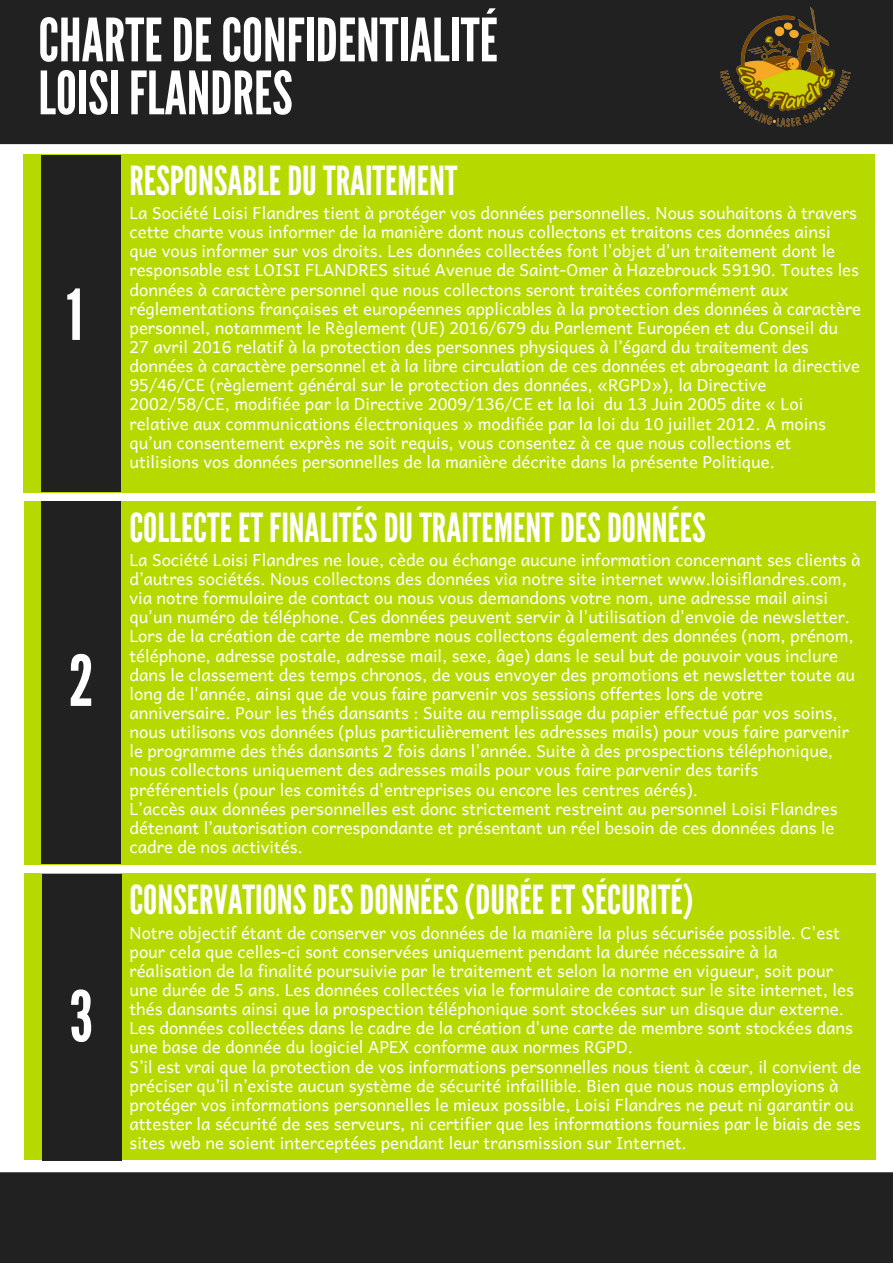
<style>
.page{position:relative;width:893px;height:1263px;background:#212121}
.page>*{position:absolute;margin:0;border:0;box-sizing:border-box;transform-origin:0 0}
.t1{font:70.05px "League Gothic";color:#fff}
.t2{font:59.55px/52.9px "League Gothic";color:#fff}
.t3{font:40.05px "League Gothic";color:#fff}
.t4{font:16.65px/19.2px "Andika";color:#fff}
</style>
<div class="page">
<div style="left:0;top:144px;width:893px;height:1028px;background:#fff"></div>
<div style="left:24px;top:154px;width:851px;height:339px;background:#b6d900"></div>
<div style="left:41px;top:155px;width:79px;height:337px;background:#212121"></div>
<img style="left:720px;top:7px;width:131px;height:120px">
<div style="left:25px;top:501px;width:851px;height:364px;background:#b6d900"></div>
<div style="left:41px;top:501px;width:79px;height:363px;background:#212121"></div>
<div style="left:25px;top:874px;width:851px;height:286px;background:#b6d900"></div>
<div style="left:42px;top:875px;width:80px;height:286px;background:#212121"></div>
<h2 class="t2" style="left:38px;top:15px;width:461px">CHARTEDECONFIDENTIALITÉ<br>LOISI FLANDRES</h2>
<h1 class="t1" style="left:66px;top:274px;width:18px">1</h1>
<h1 class="t1" style="left:69px;top:640px;width:27px">2</h1>
<h1 class="t1" style="left:70px;top:976px;width:25px">3</h1>
<h3 class="t3" style="left:129px;top:157px;width:330px">RESPONSABLEDUTRAITEMENT</h3>
<p class="t4" style="left:129px;top:202px;width:733px">La Société Loisi Flandres tient à protéger vos données personnelles. Nous souhaitons à travers cette charte vous informer de la manière dont nous collectons et traitons ces données ainsi que vous informer sur vos droits. Les données collectées font l'objet d'un traitement dont le responsable est LOISI FLANDRES situé Avenue de Saint-Omer à Hazebrouck 59190. Toutes les données à caractère personnel que nous collectons seront traitées conformément aux réglementations françaises et européennes applicables à la protection des données à caractère personnel, notamment le Règlement (UE) 2016/679 du Parlement Européen et du Conseil du 27 avril 2016 relatif à la protection des personnes physiques à l’égard du traitement des données à caractère personnel et à la libre circulation de ces données et abrogeant la directive 95/46/CE (règlement général sur le protection des données, «RGPD»), la Directive 2002/58/CE, modifiée par la Directive 2009/136/CE et la loi du 13 Juin 2005 dite « Loi relative aux communications électroniques » modifiée par la loi du 10 juillet 2012. A moins qu’un consentement exprès ne soit requis, vous consentez à ce que nous collections et utilisions vos données personnelles de la manière décrite dans la présente Politique.</p>
<h3 class="t3" style="left:129px;top:504px;width:578px">COLLECTE ETFINALITÉSDUTRAITEMENTDESDONNÉES</h3>
<p class="t4" style="left:129px;top:549px;width:733px">La Société Loisi Flandres ne loue, cède ou échange aucune information concernant ses clients à d’autres sociétés. Nous collectons des données via notre site internet www.loisiflandres.com, via notre formulaire de contact ou nous vous demandons votre nom, une adresse mail ainsi qu'un numéro de téléphone. Ces données peuvent servir à l'utilisation d'envoie de newsletter.<br>Lors de la création de carte de membre nous collectons également des données (nom, prénom, téléphone, adresse postale, adresse mail, sexe, âge) dans le seul but de pouvoir vous inclure dans le classement des temps chronos, de vous envoyer des promotions et newsletter toute au long de l'année, ainsi que de vous faire parvenir vos sessions offertes lors de votre anniversaire. Pour les thés dansants : Suite au remplissage du papier effectué par vos soins, nous utilisons vos données (plus particulièrement les adresses mails) pour vous faire parvenir le programme des thés dansants 2 fois dans l'année. Suite à des prospections téléphonique, nous collectons uniquement des adresses mails pour vous faire parvenir des tarifs préférentiels (pour les comités d'entreprises ou encore les centres aérés).<br>L’accès aux données personnelles est donc strictement restreint au personnel Loisi Flandres détenant l’autorisation correspondante et présentant un réel besoin de ces données dans le cadre de nos activités.</p>
<h3 class="t3" style="left:129px;top:877px;width:566px">CONSERVATIONSDESDONNÉES(DURÉE ETSÉCURITÉ)</h3>
<p class="t4" style="left:129px;top:922px;width:733px">Notre objectif étant de conserver vos données de la manière la plus sécurisée possible. C'est pour cela que celles-ci sont conservées uniquement pendant la durée nécessaire à la réalisation de la finalité poursuivie par le traitement et selon la norme en vigueur, soit pour une durée de 5 ans. Les données collectées via le formulaire de contact sur le site internet, les thés dansants ainsi que la prospection téléphonique sont stockées sur un disque dur externe.<br>Les données collectées dans le cadre de la création d'une carte de membre sont stockées dans une base de donnée du logiciel APEX conforme aux normes RGPD.<br>S’il est vrai que la protection de vos informations personnelles nous tient à cœur, il convient de préciser qu’il n’existe aucun système de sécurité infaillible. Bien que nous nous employions à protéger vos informations personnelles le mieux possible, Loisi Flandres ne peut ni garantir ou attester la sécurité de ses serveurs, ni certifier que les informations fournies par le biais de ses sites web ne soient interceptées pendant leur transmission sur Internet.</p>
</div>
